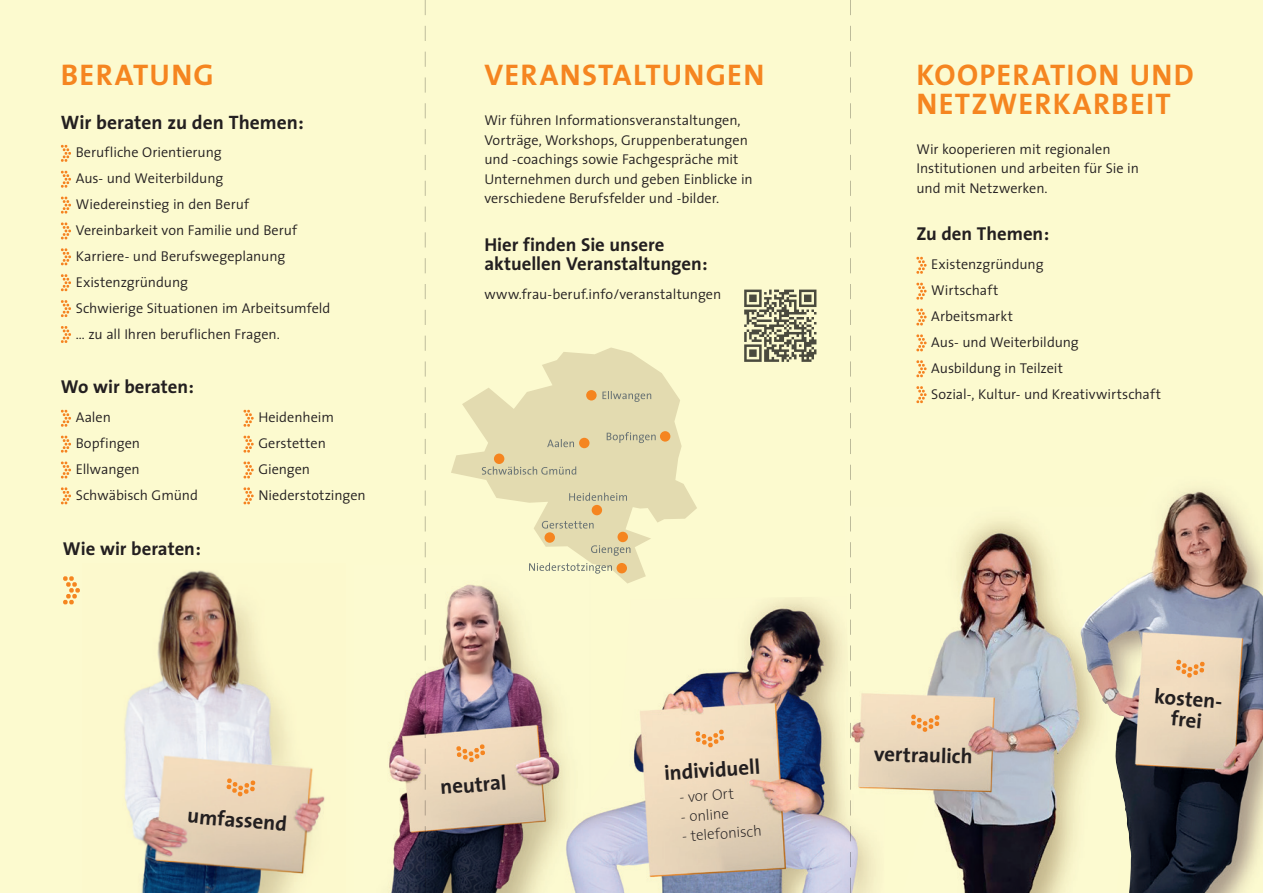
<style>
.page{position:relative;width:1263px;height:893px;background:#fff}
.page>*{position:absolute;margin:0;border:0;box-sizing:border-box;transform-origin:0 0}
.t1{font:700 30px/28.5px "The Sans";letter-spacing:.045em;color:#f58520}
.t2{font:700 21px/21px "The Sans";color:#231f20;text-align:center}
.t3{font:700 19.5px "The Sans";color:#231f20}
.t4{font:700 18.75px/19.5px "The Sans";color:#231f20}
.t5{font:200 15px "The Sans";color:#231f20}
.t6{font:300 14.25px/26px "The Sans";letter-spacing:-.005em;color:#231f20}
</style>
<div class="page">
<div style="left:425px;top:0;width:425px;height:893px;background:#fcfacf"></div>
<div style="left:0;top:0;width:425px;height:893px;background:#fcfacf"></div>
<div style="left:850px;top:0;width:413px;height:893px;background:#fcfacf"></div>
<img style="left:389px;top:568px;width:176px;height:325px">
<svg style="left:456px;top:744px;width:29px;height:18px"></svg>
<svg style="left:916px;top:257px;width:11px;height:17px"></svg>
<svg style="left:916px;top:282px;width:11px;height:18px"></svg>
<svg style="left:916px;top:308px;width:11px;height:18px"></svg>
<svg style="left:916px;top:334px;width:11px;height:18px"></svg>
<svg style="left:916px;top:360px;width:11px;height:17px"></svg>
<svg style="left:916px;top:386px;width:11px;height:17px"></svg>
<svg style="left:744px;top:290px;width:72px;height:72px"></svg>
<svg style="left:63px;top:576px;width:17px;height:29px"></svg>
<svg style="left:61px;top:145px;width:10px;height:17px"></svg>
<svg style="left:61px;top:171px;width:10px;height:17px"></svg>
<svg style="left:61px;top:196px;width:10px;height:18px"></svg>
<svg style="left:61px;top:222px;width:10px;height:18px"></svg>
<svg style="left:61px;top:248px;width:10px;height:17px"></svg>
<svg style="left:61px;top:274px;width:10px;height:17px"></svg>
<svg style="left:61px;top:300px;width:10px;height:17px"></svg>
<svg style="left:61px;top:326px;width:10px;height:17px"></svg>
<img style="left:566px;top:598px;width:278px;height:295px">
<svg style="left:695px;top:729px;width:29px;height:19px"></svg>
<img style="left:844px;top:521px;width:236px;height:372px">
<svg style="left:911px;top:714px;width:29px;height:18px"></svg>
<img style="left:1080px;top:489px;width:183px;height:404px">
<svg style="left:1175px;top:659px;width:30px;height:19px"></svg>
<img style="left:124px;top:570px;width:201px;height:323px">
<svg style="left:226px;top:778px;width:30px;height:19px"></svg>
<svg style="left:61px;top:410px;width:10px;height:17px"></svg>
<svg style="left:61px;top:435px;width:10px;height:18px"></svg>
<svg style="left:61px;top:461px;width:10px;height:18px"></svg>
<svg style="left:61px;top:487px;width:10px;height:17px"></svg>
<svg style="left:243px;top:410px;width:11px;height:17px"></svg>
<svg style="left:243px;top:435px;width:11px;height:18px"></svg>
<svg style="left:243px;top:461px;width:11px;height:18px"></svg>
<svg style="left:243px;top:487px;width:11px;height:17px"></svg>
<svg style="left:451px;top:347px;width:246px;height:236px;fill:#e3dbb0"></svg>
<div style="left:586px;top:390px;width:11px;height:10px;background:#f58520;border-radius:50%"></div>
<div style="left:660px;top:431px;width:10px;height:11px;background:#f58520;border-radius:50%"></div>
<div style="left:579px;top:438px;width:10px;height:10px;background:#f58520;border-radius:50%"></div>
<div style="left:494px;top:454px;width:10px;height:10px;background:#f58520;border-radius:50%"></div>
<div style="left:592px;top:505px;width:10px;height:10px;background:#f58520;border-radius:50%"></div>
<div style="left:617px;top:532px;width:11px;height:10px;background:#f58520;border-radius:50%"></div>
<div style="left:616px;top:563px;width:11px;height:10px;background:#f58520;border-radius:50%"></div>
<div style="left:544px;top:532px;width:11px;height:11px;background:#f58520;border-radius:50%"></div>
<svg style="left:569px;top:493px;width:58px;height:8px"></svg>
<svg style="left:547px;top:439px;width:27px;height:8px"></svg>
<svg style="left:607px;top:432px;width:49px;height:11px"></svg>
<svg style="left:602px;top:391px;width:49px;height:11px"></svg>
<svg style="left:482px;top:466px;width:94px;height:9px"></svg>
<svg style="left:542px;top:521px;width:52px;height:8px"></svg>
<svg style="left:591px;top:545px;width:39px;height:11px"></svg>
<svg style="left:529px;top:563px;width:83px;height:11px"></svg>
<svg style="left:425px;top:0;width:1px;height:893px"></svg>
<svg style="left:850px;top:0;width:1px;height:893px"></svg>
<h1 class="t1" style="left:61px;top:60px;width:154px">BERATUNG</h1>
<h3 class="t3" style="left:61px;top:106px;width:245px">Wir beraten zu den Themen:</h3>
<p class="t6" style="left:76px;top:139px;width:256px">Berufliche Orientierung<br>Aus- und Weiterbildung<br>Wiedereinstieg in den Beruf<br>Vereinbarkeit von Familie und Beruf<br>Karriere- und Berufswegeplanung<br>Existenzgründung<br>Schwierige Situationen im Arbeitsumfeld … zu all Ihren beruflichen Fragen.</p>
<h3 class="t4" style="left:61px;top:377px;width:135px">Wo wir beraten:</h3>
<p class="t6" style="left:76px;top:404px;width:124px">Aalen<br>Bopfingen<br>Ellwangen<br>Schwäbisch Gmünd</p>
<p class="t6" style="left:258px;top:404px;width:109px">Heidenheim<br>Gerstetten<br>Giengen<br>Niederstotzingen</p>
<h3 class="t4" style="left:63px;top:538px;width:139px">Wie wir beraten:</h3>
<h1 class="t1" style="left:484px;top:60px;width:281px">VERANSTALTUNGEN</h1>
<p class="t6" style="left:484px;top:110px;width:270px;line-height:19.5px">Wir führen Informationsveranstaltungen, Vorträge, Workshops, Gruppenberatungen und -coachings sowie Fachgespräche mit Unternehmen durch und geben Einblicke in verschiedene Berufsfelder und -bilder.</p>
<h3 class="t4" style="left:484px;top:234px;width:225px">Hier finden Sie unsere aktuellen Veranstaltungen:</h3>
<p class="t6" style="left:484px;top:280px;width:238px">www.frau-beruf.info/veranstaltungen</p>
<h2 class="t2" style="left:188px;top:804px;width:101px;rotate:5deg">umfassend</h2>
<h2 class="t2" style="left:440px;top:776px;width:68px;rotate:-4deg">neutral</h2>
<h2 class="t2" style="left:663px;top:762px;width:98px;rotate:-4deg">individuell</h2>
<p class="t5" style="left:678px;top:785px;width:56px;rotate:-4deg">- vor Ort</p>
<p class="t5" style="left:680px;top:804px;width:50px;rotate:-4deg">- online</p>
<p class="t5" style="left:681px;top:824px;width:81px;rotate:-4deg">- telefonisch</p>
<h1 class="t1" style="left:916px;top:60px;width:279px">KOOPERATION UND<br>NETZWERKARBEIT</h1>
<p class="t6" style="left:916px;top:139px;width:224px;line-height:19.5px">Wir kooperieren mit regionalen<br>Institutionen und arbeiten für Sie in und mit Netzwerken.</p>
<h3 class="t4" style="left:916px;top:224px;width:134px">Zu den Themen:</h3>
<p class="t6" style="left:931px;top:251px;width:231px">Existenzgründung<br>Wirtschaft<br>Arbeitsmarkt<br>Aus- und Weiterbildung<br>Ausbildung in Teilzeit<br>Sozial-, Kultur- und Kreativwirtschaft</p>
<h2 class="t2" style="left:874px;top:742px;width:100px;rotate:2deg">vertraulich</h2>
<h2 class="t2" style="left:1155px;top:685px;width:73px;rotate:5deg">kosten&shy;frei</h2>
</div>
